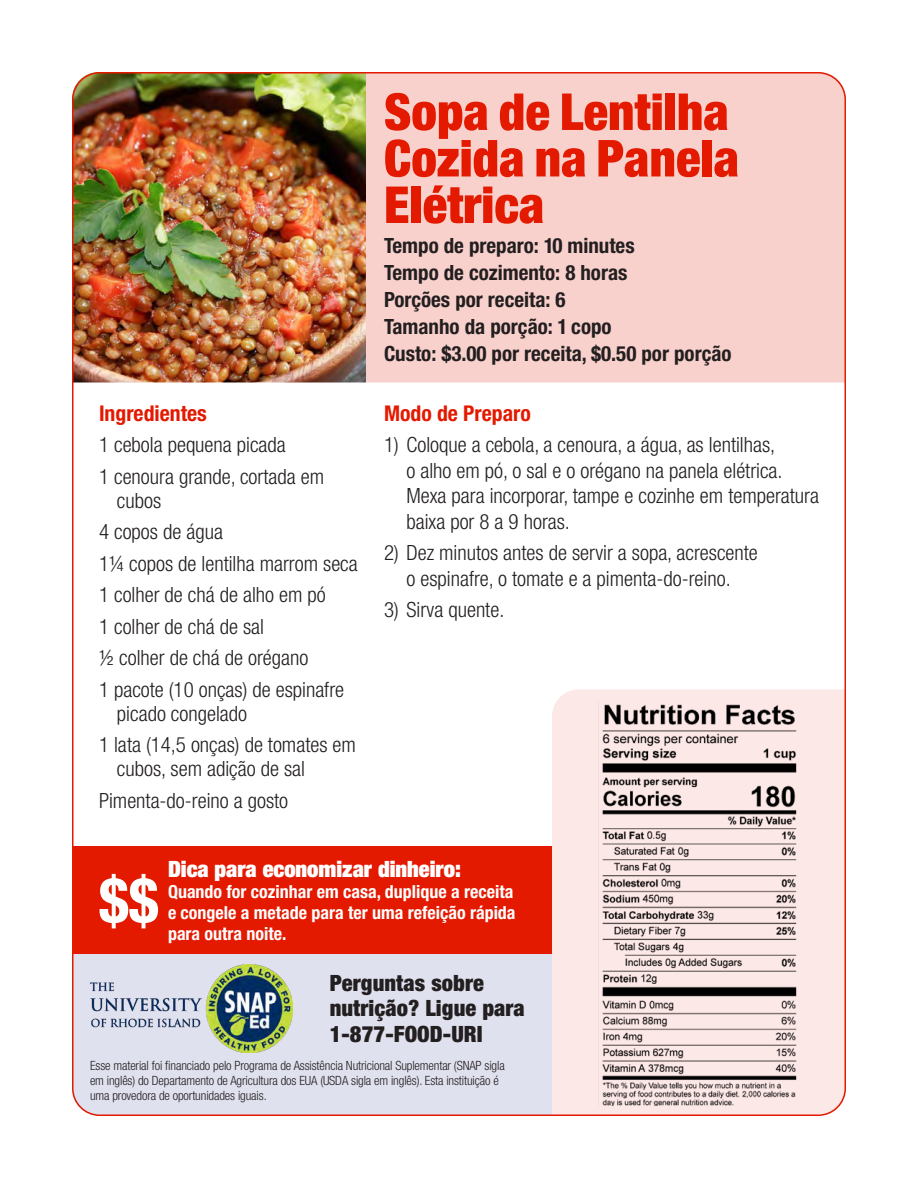
<style>
.page{position:relative;width:918px;height:1188px;background:#fff}
.page>*{position:absolute;margin:0;border:0;box-sizing:border-box;transform-origin:0 0}
.t1{font:700 condensed 62.1px "Helvetica Neue LT Pro";color:#fff}
.Recipe_Title{font:900 condensed 51px/46.5px "Helvetica Neue LT Pro";color:#e31a00}
.t2{font:900 condensed 22.5px/25.5px "Helvetica Neue LT Pro";letter-spacing:.005em;color:#231f20}
.t3{font:900 condensed 22.5px "Helvetica Neue LT Pro";color:#fff}
.t4{font:700 condensed 21.75px "Helvetica Neue LT Pro";color:#e31a00}
.Ingredients_list{font:300 condensed 21px/24px "Helvetica Neue LT Pro";color:#231f20}
.Directions_lists{font:300 condensed 21px/25.5px "Helvetica Neue LT Pro";color:#231f20}
.Recipe_details{font:700 condensed 21px "Helvetica Neue LT Pro";color:#231f20}
.t5{font:700 condensed 18px/21px "Helvetica Neue LT Pro";color:#fff}
.t6{font:300 condensed 12.75px "Helvetica Neue LT Pro";letter-spacing:-.01em;color:#231f20}
</style>
<div class="page">
<div style="left:552px;top:689px;width:294px;height:427px;background:#fce8e6"></div>
<img style="left:72px;top:72px;width:294px;height:310px">
<div style="left:72px;top:954px;width:480px;height:162px;background:#e0e1ee"></div>
<img style="left:90px;top:965px;width:203px;height:88px">
<div style="left:366px;top:72px;width:480px;height:310px;background:#f9d1cc"></div>
<div style="left:72px;top:846px;width:480px;height:108px;background:#e31a00"></div>
<img style="left:599px;top:701px;width:200px;height:405px">
<p class="t4" style="left:99px;top:400px;width:109px">Ingredientes</p>
<p class="Ingredients_list" style="left:99px;top:432px;width:188px">1 cebola pequena picada</p>
<p class="Ingredients_list" style="left:117px;top:464px;width:209px;text-indent:-18px">1 cenoura grande, cortada em cubos</p>
<p class="Ingredients_list" style="left:99px;top:519px;width:126px">4 copos de água</p>
<p class="Ingredients_list" style="left:99px;top:551px;width:260px">1¼ copos de lentilha marrom seca</p>
<p class="Ingredients_list" style="left:99px;top:582px;width:228px">1 colher de chá de alho em pó</p>
<p class="Ingredients_list" style="left:99px;top:614px;width:167px">1 colher de chá de sal</p>
<p class="Ingredients_list" style="left:99px;top:645px;width:211px">½ colher de chá de orégano</p>
<p class="Ingredients_list" style="left:117px;top:677px;width:229px;text-indent:-18px">1 pacote (10 onças) de espinafre picado congelado</p>
<p class="Ingredients_list" style="left:117px;top:732px;width:240px;text-indent:-18px">1 lata (14,5 onças) de tomates em cubos, sem adição de sal</p>
<p class="Ingredients_list" style="left:99px;top:788px;width:191px">Pimenta-do-reino a gosto</p>
<p class="Recipe_Title" style="left:384px;top:88px;width:357px">Sopa de Lentilha<br>Cozida na Panela<br>Elétrica</p>
<p class="Recipe_details" style="left:384px;top:233px;width:252px">Tempo de preparo: 10 minutes</p>
<p class="Recipe_details" style="left:384px;top:260px;width:245px">Tempo de cozimento: 8 horas</p>
<p class="Recipe_details" style="left:384px;top:287px;width:183px">Porções por receita: 6</p>
<p class="Recipe_details" style="left:384px;top:314px;width:229px">Tamanho da porção: 1 copo</p>
<p class="Recipe_details" style="left:384px;top:341px;width:349px">Custo: $3.00 por receita, $0.50 por porção</p>
<p class="t4" style="left:384px;top:400px;width:148px">Modo de Preparo</p>
<p class="Directions_lists" style="left:406px;top:432px;width:414px;text-indent:-22px">1) Coloque a cebola, a cenoura, a água, as lentilhas,<br>o alho em pó, o sal e o orégano na panela elétrica.<br>Mexa para incorporar, tampe e cozinhe em temperatura baixa por 8 a 9 horas.</p>
<p class="Directions_lists" style="left:384px;top:540px;width:375px;text-align:center">2) Dez minutos antes de servir a sopa, acrescente o espinafre, o tomate e a pimenta-do-reino.</p>
<p class="Directions_lists" style="left:384px;top:597px;width:122px">3) Sirva quente.</p>
<p class="t1" style="left:99px;top:864px;width:61px">$$</p>
<p class="t3" style="left:168px;top:854px;width:294px">Dica para economizar dinheiro:</p>
<p class="t5" style="left:168px;top:881px;width:349px">Quando for cozinhar em casa, duplique a receita e congele a metade para ter uma refeição rápida para outra noite.</p>
<p class="t2" style="left:330px;top:970px;width:197px">Perguntas sobre nutrição? Ligue para<br>1-877-FOOD-URI</p>
<p class="t6" style="left:90px;top:1058px;width:416px">Esse material foi financiado pelo Programa de Assistência Nutricional Suplementar (SNAP sigla</p>
<p class="t6" style="left:90px;top:1073px;width:410px">em inglês) do Departamento de Agricultura dos EUA (USDA sigla em inglês). Esta instituição é</p>
<p class="t6" style="left:90px;top:1088px;width:178px">uma provedora de oportunidades iguais.</p>
</div>
